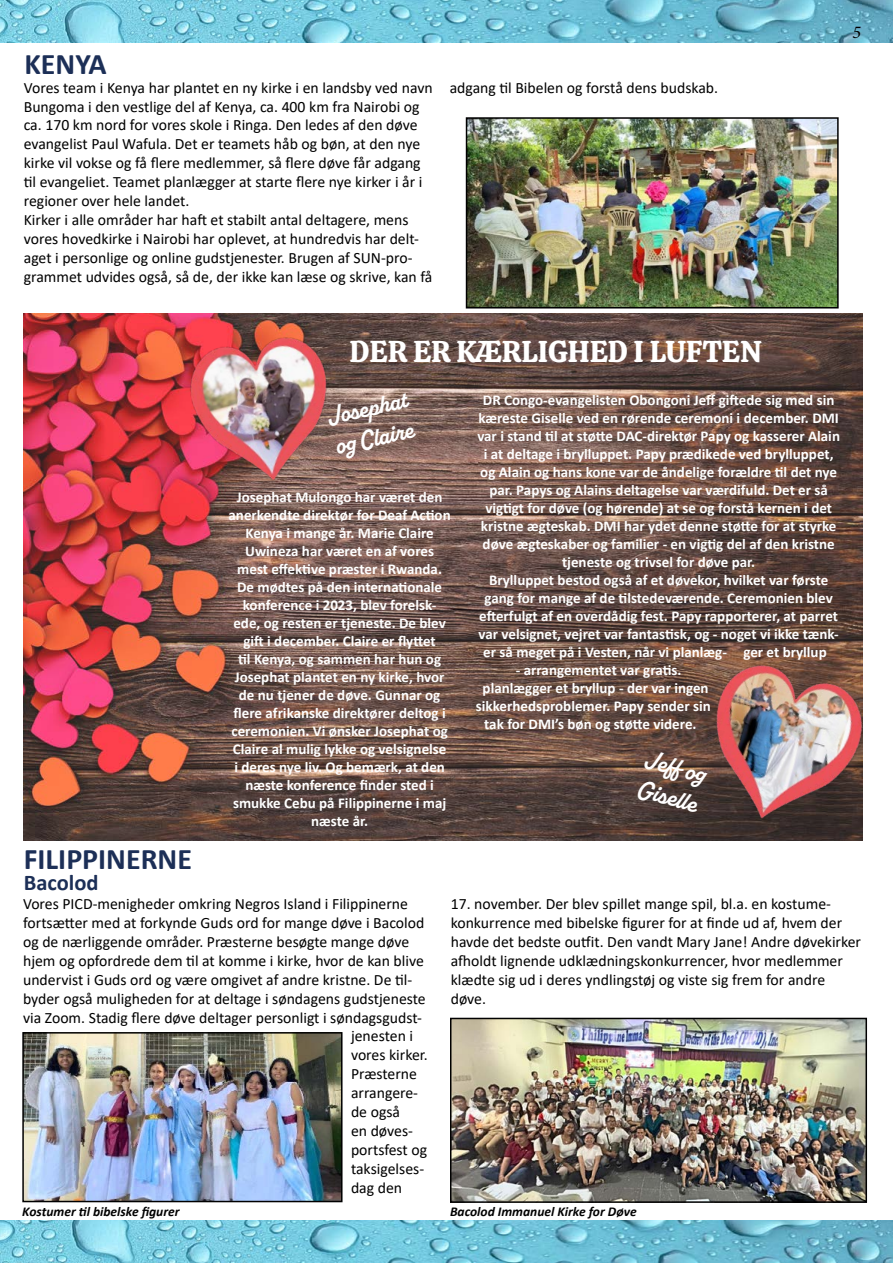
<style>
.page{position:relative;width:893px;height:1263px;background:#fff}
.page>*{position:absolute;margin:0;border:0;box-sizing:border-box;transform-origin:0 0}
.t1{font:30px "Calistoga";color:#fff}
.t2{font:700 30px "Calibri";color:#1c2f57}
.t3{font:700 25.5px/30.6px "Alkaline";color:#fff}
.t4{font:700 22.5px "Calibri";color:#1c2f57}
.t5{font:italic 18px "Minion Pro";color:#000}
.t6{font:15.75px/18.9px "Calibri";color:#000}
.t7{font:700 15px/18px "Calibri";color:#fff;text-align:center}
.t8{font:italic 700 13.5px "Calibri";color:#000}
</style>
<div class="page">
<img style="left:0;top:0;width:893px;height:43px">
<img style="left:0;top:1220px;width:892px;height:43px">
<img style="left:23px;top:313px;width:839px;height:527px">
<img style="left:181px;top:327px;width:163px;height:167px">
<img style="left:687px;top:652px;width:176px;height:189px">
<img style="left:25px;top:1035px;width:315px;height:164px">
<div style="left:22px;top:1032px;width:321px;height:170px;border:2px solid #000"></div>
<img style="left:453px;top:1021px;width:411px;height:179px">
<div style="left:450px;top:1018px;width:417px;height:185px;border:2px solid #000"></div>
<img style="left:469px;top:120px;width:367px;height:185px">
<div style="left:466px;top:117px;width:373px;height:191px;border:2px solid #000"></div>
<h1 class="t2" style="left:25px;top:43px;width:84px">KENYA</h1>
<p class="t6" style="left:24px;top:78px;width:410px">Vores team i Kenya har plantet en ny kirke i en landsby ved navn Bungoma i den vestlige del af Kenya, ca. 400 km fra Nairobi og ca. 170 km nord for vores skole i Ringa. Den ledes af den døve evangelist Paul Wafula. Det er teamets håb og bøn, at den nye kirke vil vokse og få flere medlemmer, så flere døve får adgang til evangeliet. Teamet planlægger at starte flere nye kirker i år i regioner over hele landet.<br>Kirker i alle områder har haft et stabilt antal deltagere, mens vores hovedkirke i Nairobi har oplevet, at hundredvis har delt&shy;aget i personlige og online gudstjenester. Brugen af SUN-pro&shy;grammet udvides også, så de, der ikke kan læse og skrive, kan få</p>
<p class="t6" style="left:450px;top:78px;width:270px">adgang til Bibelen og forstå dens budskab.</p>
<p class="t5" style="left:852px;top:20px;width:10px">5</p>
<h1 class="t1" style="left:350px;top:326px;width:414px">DER ER KÆRLIGHED I LUFTEN</h1>
<h2 class="t3" style="left:325px;top:403px;width:81px;rotate:-13deg">Jos ephat og Claire</h2>
<p class="t7" style="left:477px;top:390px;width:364px">DR Congo-evangelisten Obongoni Jeff giftede sig med sin kæreste Giselle ved en rørende ceremoni i december. DMI var i stand til at støtte DAC-direktør Papy og kasserer Alain i at deltage i brylluppet. Papy prædikede ved brylluppet, og Alain og hans kone var de åndelige forældre til det nye par. Papys og Alains deltagelse var værdifuld. Det er så vigtigt for døve (og hørende) at se og forstå kernen i det kristne ægteskab. DMI har ydet denne støtte for at styrke døve ægteskaber og familier - en vigtig del af den kristne tjeneste og trivsel for døve par.<br>Brylluppet bestod også af et døvekor, hvilket var første gang for mange af de tilstedeværende. Ceremonien blev efterfulgt af en overdådig fest. Papy rapporterer, at parret var velsignet, vejret var fantastisk, og - noget vi ikke tænk&shy;er så meget på i Vesten, når vi planlæg- ger et bryllup</p>
<p class="t7" style="left:516px;top:660px;width:167px">- arrangementet var gratis.</p>
<p class="t7" style="left:483px;top:678px;width:228px">planlægger et bryllup - der var ingen</p>
<p class="t7" style="left:476px;top:696px;width:237px">sikkerhedsproblemer. Papy sender sin</p>
<p class="t7" style="left:484px;top:714px;width:214px">tak for DMI’s bøn og støtte videre.</p>
<p class="t7" style="left:229px;top:487px;width:224px">Josephat Mulongo har været den anerkendte direktør for Deaf Action<br>Kenya i mange år. Marie Claire<br>Uwineza har været en af vores mest effektive præster i Rwanda.<br>De mødtes på den internationale konference i 2023, blev forelsk&shy;ede, og resten er tjeneste. De blev gift i december. Claire er flyttet<br>til Kenya, og sammen har hun og<br>Josephat plantet en ny kirke, hvor de nu tjener de døve. Gunnar og flere afrikanske direktører deltog i ceremonien. Vi ønsker Josephat og<br>Claire al mulig lykke og velsignelse<br>i deres nye liv. Og bemærk, at den næste konference finder sted i smukke Cebu på Filippinerne i maj næste år.</p>
<h2 class="t3" style="left:651px;top:744px;width:62px;rotate:16deg">Jeff og<br>Giselle</h2>
<h1 class="t2" style="left:24px;top:838px;width:170px">FILIPPINERNE</h1>
<p class="t6" style="left:23px;top:894px;width:386px">Vores PICD-menigheder omkring Negros Island i Filippinerne</p>
<p class="t6" style="left:23px;top:913px;width:403px">fortsætter med at forkynde Guds ord for mange døve i Bacolod</p>
<p class="t6" style="left:23px;top:932px;width:388px">og de nærliggende områder. Præsterne besøgte mange døve</p>
<p class="t6" style="left:23px;top:951px;width:402px">hjem og opfordrede dem til at komme i kirke, hvor de kan blive</p>
<p class="t6" style="left:23px;top:970px;width:391px">undervist i Guds ord og være omgivet af andre kristne. De til-</p>
<p class="t6" style="left:23px;top:988px;width:404px">byder også muligheden for at deltage i søndagens gudstjeneste</p>
<p class="t6" style="left:23px;top:1007px;width:400px">via Zoom. Stadig flere døve deltager personligt i søndagsgudst-</p>
<p class="t6" style="left:351px;top:1026px;width:64px">jenesten i</p>
<p class="t6" style="left:351px;top:1045px;width:78px">vores kirker.</p>
<p class="t6" style="left:351px;top:1064px;width:68px">Præsterne</p>
<p class="t6" style="left:351px;top:1083px;width:69px">arrangere-</p>
<p class="t6" style="left:351px;top:1102px;width:51px">de også</p>
<p class="t6" style="left:351px;top:1121px;width:63px">en døves-</p>
<p class="t6" style="left:351px;top:1140px;width:78px">portsfest og</p>
<p class="t6" style="left:351px;top:1159px;width:75px">taksigelses-</p>
<p class="t6" style="left:351px;top:1177px;width:53px">dag den</p>
<h3 class="t4" style="left:24px;top:867px;width:76px">Bacolod</h3>
<p class="t8" style="left:22px;top:1201px;width:159px">Kostumer til bibelske figurer</p>
<p class="t6" style="left:451px;top:894px;width:412px">17. november. Der blev spillet mange spil, bl.a. en kostume&shy;konkurrence med bibelske figurer for at finde ud af, hvem der havde det bedste outfit. Den vandt Mary Jane! Andre døvekirker afholdt lignende udklædningskonkurrencer, hvor medlemmer klædte sig ud i deres yndlingstøj og viste sig frem for andre døve.</p>
<p class="t8" style="left:450px;top:1201px;width:188px">Bacolod Immanuel Kirke for Døve</p>
</div>
